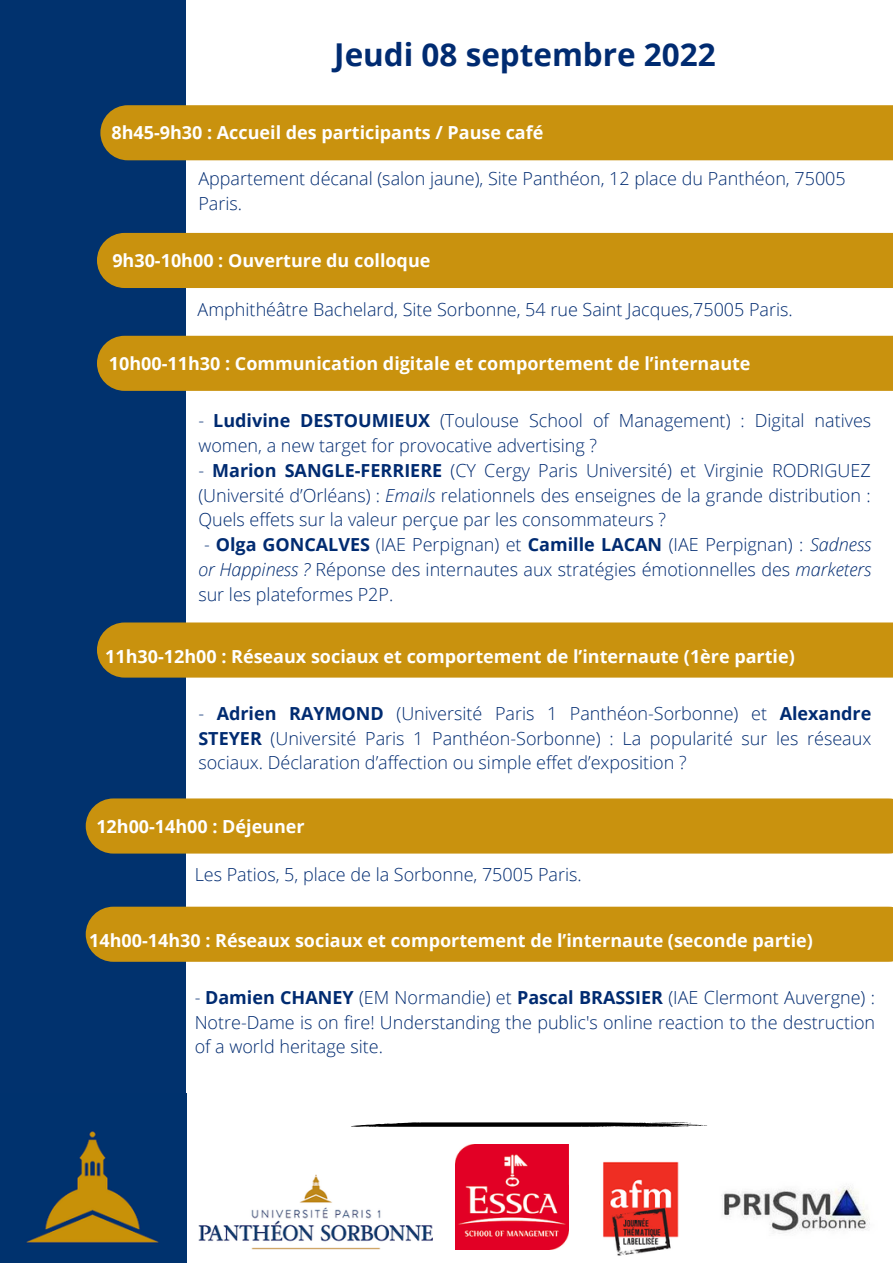
<style>
.page{position:relative;width:893px;height:1264px;background:#fff}
.page>*{position:absolute;margin:0;border:0;box-sizing:border-box;transform-origin:0 0}
.t1{font:700 31.5px "Open Sans";color:#002b71}
.t2{font:300 18px/24.8px "Open Sans";color:#002b71;text-align:justify}
.t3{font:700 18px "Open Sans";color:#fff}
.s1{font-weight:700}
.s2{font-style:italic}
</style>
<div class="page">
<div style="left:0;top:0;width:186px;height:1262px;background:#01326e"></div>
<div style="left:100px;top:105px;width:792px;height:55px;background:#c9920e"></div>
<div style="left:97px;top:336px;width:795px;height:55px;background:#c9920e"></div>
<div style="left:97px;top:622px;width:795px;height:55px;background:#c9920e"></div>
<div style="left:86px;top:798px;width:806px;height:55px;background:#c9920e"></div>
<img style="left:26px;top:1131px;width:133px;height:112px">
<div style="left:97px;top:233px;width:795px;height:55px;background:#c9920e"></div>
<div style="left:86px;top:906px;width:806px;height:55px;background:#c9920e"></div>
<svg style="left:351px;top:1122px;width:356px;height:5px;background:#454545"></svg>
<img style="left:721px;top:1185px;width:149px;height:49px">
<img style="left:603px;top:1161px;width:76px;height:95px">
<img style="left:455px;top:1144px;width:113px;height:104px">
<img style="left:198px;top:1174px;width:234px;height:75px">
<h1 class="t1" style="left:334px;top:33px;width:383px">Jeudi 08 septembre 2022</h1>
<p class="t3" style="left:111px;top:120px;width:433px">8h45-9h30 : Accueil des participants / Pause café</p>
<p class="t2" style="left:198px;top:166px;width:649px">Appartement décanal (salon jaune), Site Panthéon, 12 place du Panthéon, 75005<br>Paris.</p>
<p class="t3" style="left:112px;top:248px;width:319px">9h30-10h00 : Ouverture du colloque</p>
<p class="t2" style="left:197px;top:297px;width:596px">Amphithéâtre Bachelard, Site Sorbonne, 54 rue Saint Jacques,75005 Paris.</p>
<p class="t3" style="left:109px;top:351px;width:643px">10h00-11h30 : Communication digitale et comportement de l’internaute</p>
<p class="t2" style="left:198px;top:408px;width:674px">- <span class="s1">Ludivine DESTOUMIEUX</span> (Toulouse School of Management) : Digital natives women, a new target for provocative advertising ?</p>
<p class="t2" style="left:198px;top:457px;width:673px">- <span class="s1">Marion SANGLE-FERRIERE</span> (CY Cergy Paris Université) et Virginie RODRIGUEZ (Université d’Orléans) : <span class="s2">Emails</span> relationnels des enseignes de la grande distribution :<br>Quels effets sur la valeur perçue par les consommateurs ?</p>
<p class="t2" style="left:198px;top:532px;width:674px;text-indent:6px">- <span class="s1">Olga GONCALVES</span> (IAE Perpignan) et <span class="s1">Camille LACAN</span> (IAE Perpignan) : <span class="s2">Sadness or Happiness ?</span> Réponse des internautes aux stratégies émotionnelles des <span class="s2">marketers </span>sur les plateformes P2P.</p>
<p class="t3" style="left:105px;top:643px;width:691px">11h30-12h00 : Réseaux sociaux et comportement de l’internaute (1ère partie)</p>
<p class="t2" style="left:198px;top:700px;width:674px">- <span class="s1">Adrien RAYMOND</span> (Université Paris 1 Panthéon-Sorbonne) et <span class="s1">Alexandre STEYER</span> (Université Paris 1 Panthéon-Sorbonne) : La popularité sur les réseaux sociaux. Déclaration d’affection ou simple effet d’exposition ?</p>
<p class="t3" style="left:96px;top:813px;width:210px">12h00-14h00 : Déjeuner</p>
<p class="t2" style="left:195px;top:861px;width:388px">Les Patios, 5, place de la Sorbonne, 75005 Paris.</p>
<p class="t3" style="left:89px;top:927px;width:725px">14h00-14h30 : Réseaux sociaux et comportement de l’internaute (seconde partie)</p>
<p class="t2" style="left:195px;top:984px;width:682px">- <span class="s1">Damien CHANEY</span> (EM Normandie) et <span class="s1">Pascal BRASSIER</span> (IAE Clermont Auvergne) :<br>Notre-Dame is on fire! Understanding the public's online reaction to the destruction of a world heritage site.</p>
</div>
